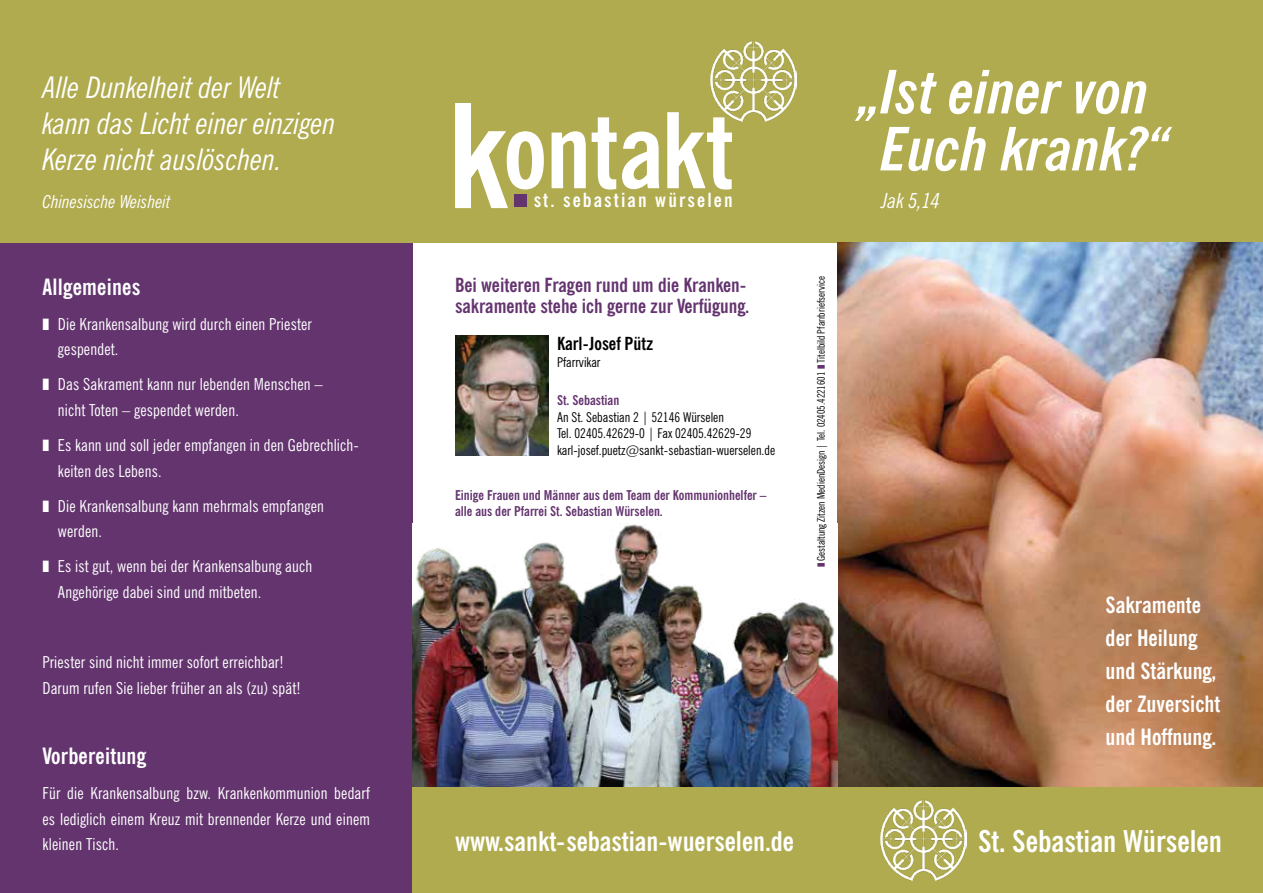
<style>
.page{position:relative;width:1263px;height:893px;background:#fff}
.page>*{position:absolute;margin:0;border:0;box-sizing:border-box;transform-origin:0 0}
.t1{font:700 condensed 104.1px "News Gothic BT";letter-spacing:-.005em;color:#fff}
.t2{font:italic 700 condensed 60px/57px "News Gothic BT";color:#fff;text-align:center}
.t3{font:italic condensed 30px/36px "News Gothic BT";color:#fff}
.t4{font:700 condensed 30px "News Gothic BT";color:#fff}
.t5{font:700 condensed 27px "News Gothic BT";color:#fff}
.t6{font:700 condensed 22.5px/33px "News Gothic BT";color:#fff}
.t7{font:italic condensed 21px "News Gothic BT";color:#fff}
.t8{font:700 condensed 19.5px/21px "News Gothic BT";color:#64346f}
.t9{font:700 condensed 19.5px "News Gothic BT";letter-spacing:.11em;color:#fff}
.t10{font:italic condensed 18px "News Gothic BT";color:#fff}
.t11{font:700 condensed 18px "News Gothic BT";color:#000}
.t12{font:condensed 16.5px/25.5px "News Gothic BT";letter-spacing:.01em;color:#fff}
.t13{font:condensed 13.5px/16.6px "News Gothic BT";color:#000}
.t14{font:700 condensed 13.5px/16.5px "News Gothic BT";color:#64346f}
.t15{font:condensed 10.5px "News Gothic BT";color:#000}
.s1{font-size:143.85px}
</style>
<div class="page">
<div style="left:0;top:242px;width:412px;height:651px;background:#64346f"></div>
<div style="left:0;top:0;width:1263px;height:242px;background:#b0ab4f"></div>
<img style="left:455px;top:336px;width:94px;height:119px">
<div style="left:412px;top:787px;width:851px;height:106px;background:#b0ab4f"></div>
<div style="left:514px;top:195px;width:13px;height:12px;background:#64346f"></div>
<img style="left:710px;top:41px;width:86px;height:80px">
<img style="left:880px;top:800px;width:86px;height:80px">
<img style="left:838px;top:242px;width:425px;height:545px">
<img style="left:412px;top:524px;width:426px;height:263px">
<svg style="left:817px;top:563px;width:8px;height:4px"></svg>
<h3 class="t3" style="left:43px;top:69px;width:295px">Alle Dunkelheit der Welt kann das Licht einer einzigen<br>Kerze nicht auslöschen.</h3>
<p class="t10" style="left:43px;top:191px;width:129px">Chinesische Weisheit</p>
<h3 class="t6" style="left:43px;top:270px;width:99px">Allgemeines</h3>
<p class="t12" style="left:58px;top:311px;width:255px">Die Krankensalbung wird durch einen Priester gespendet.</p>
<p class="t12" style="left:58px;top:372px;width:266px">Das Sakrament kann nur lebenden Menschen – nicht Toten – gespendet werden.</p>
<p class="t12" style="left:58px;top:432px;width:301px">Es kann und soll jeder empfangen in den Gebrechlich&shy;keiten des Lebens.</p>
<p class="t12" style="left:58px;top:493px;width:268px">Die Krankensalbung kann mehrmals empfangen werden.</p>
<p class="t12" style="left:58px;top:554px;width:256px">Es ist gut, wenn bei der Krankensalbung auch<br>Angehörige dabei sind und mitbeten.</p>
<p class="t12" style="left:43px;top:650px;width:260px">Priester sind nicht immer sofort erreichbar!<br>Darum rufen Sie lieber früher an als (zu) spät!</p>
<h3 class="t6" style="left:43px;top:739px;width:105px">Vorbereitung</h3>
<p class="t12" style="left:43px;top:781px;width:329px;text-align:justify">Für die Krankensalbung bzw. Krankenkommunion bedarf es lediglich einem Kreuz mit brennender Kerze und einem kleinen Tisch.</p>
<h1 class="t1" style="left:447px;top:87px;width:288px"><span class="s1">k</span>ontakt</h1>
<p class="t9" style="left:534px;top:188px;width:201px">st. sebastian würselen</p>
<p class="t8" style="left:455px;top:274px;width:296px">Bei weiteren Fragen rund um die Kranken&shy;sakramente stehe ich gerne zur Verfügung.</p>
<p class="t11" style="left:557px;top:333px;width:98px">Karl-Josef Pütz</p>
<p class="t13" style="left:557px;top:354px;width:45px">Pfarrvikar</p>
<p class="t14" style="left:557px;top:392px;width:64px">St. Sebastian</p>
<p class="t13" style="left:557px;top:408px;width:220px">An St. Sebastian 2 | 52146 Würselen<br>Tel. 02405.42629-0 | Fax 02405.42629-29 karl-josef.puetz@sankt-sebastian-wuerselen.de</p>
<p class="t14" style="left:455px;top:487px;width:313px">Einige Frauen und Männer aus dem Team der Kommunionhelfer – alle aus der Pfarrei St. Sebastian Würselen.</p>
<p class="t15" style="left:815px;top:561px;width:286px;rotate:-90deg">Gestaltung Zitzen MedienDesign | Tel. 02405.4221601 Titelbild Pfarrbriefservice</p>
<h2 class="t2" style="left:859px;top:63px;width:311px">„Ist einer von<br>Euch krank?“</h2>
<p class="t7" style="left:881px;top:187px;width:60px">Jak 5,14</p>
<h3 class="t6" style="left:1106px;top:589px;width:116px">Sakramente der Heilung und Stärkung, der Zuversicht und Hoffnung.</h3>
<h3 class="t5" style="left:455px;top:824px;width:341px">www.sankt-sebastian-wuerselen.de</h3>
<h3 class="t4" style="left:978px;top:823px;width:245px">St. Sebastian Würselen</h3>
</div>
